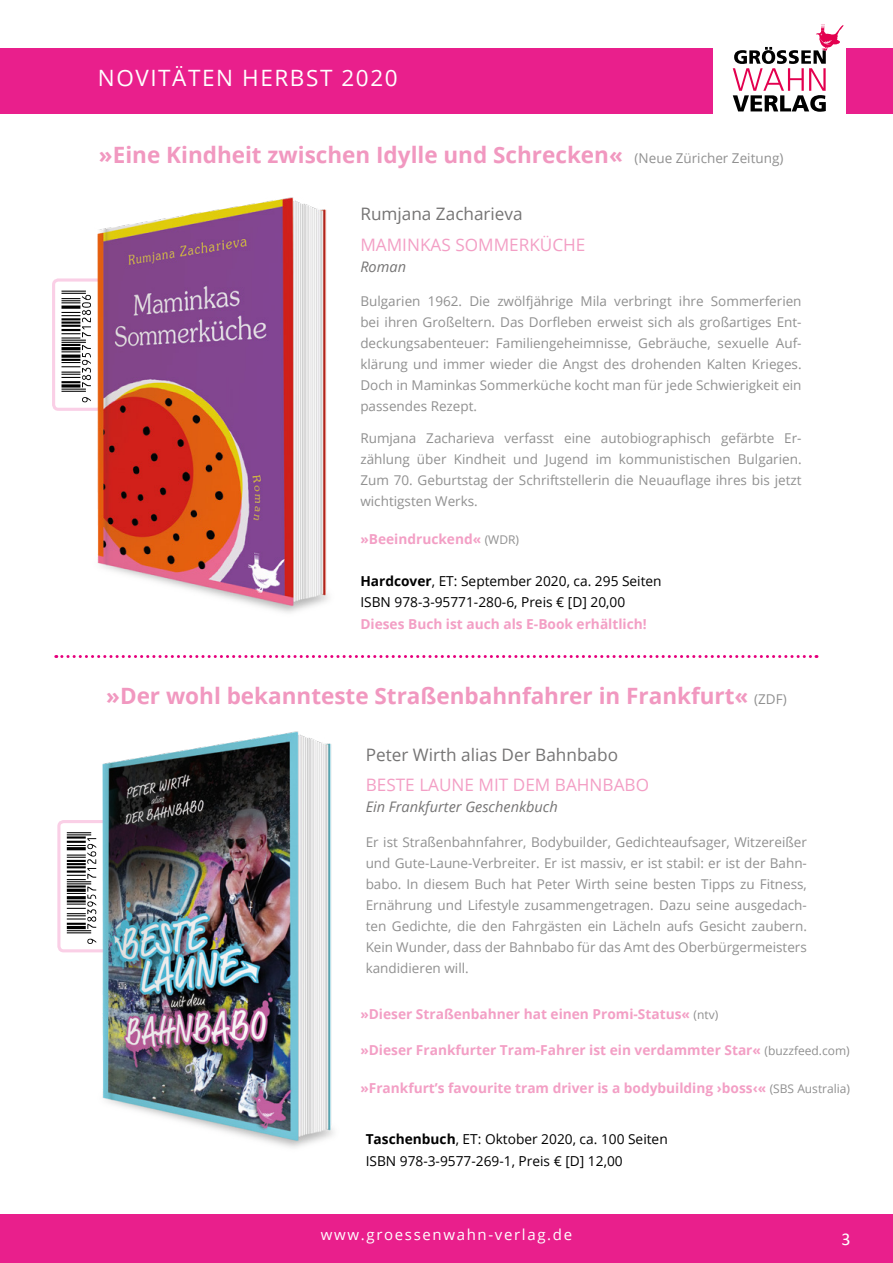
<style>
.page{position:relative;width:893px;height:1263px;background:#fff}
.page>*{position:absolute;margin:0;border:0;box-sizing:border-box;transform-origin:0 0}
.t1{font:83.7px "Code EAN VH";color:#000}
.t2{font:700 22.5px "Open Sans";color:#f198c0}
.t3{font:22.5px "Open Sans";letter-spacing:.07em;color:#fff}
.t4{font:18px "Calibri";color:#fff}
.t5{font:17.25px "Open Sans";color:#757474}
.t6{font:17.25px "Open Sans";color:#f39fc5}
.t7{font:15px "Open Sans";letter-spacing:.11em;color:#fff}
.t8{font:italic 14.55px "Open Sans";color:#757474}
.t9{font:700 13.65px "Open Sans";color:#f39fc5}
.t10{font:13.65px/21.6px "Open Sans";color:#000}
.t11{font:13.5px/21px "Open Sans";color:#909090;text-align:justify}
.s1{font-weight:400;font-size:13.5px;color:#909090}
.s2{font-weight:400;font-size:12px;color:#909090}
.s3{font-weight:700}
</style>
<div class="page">
<div style="left:0;top:1214px;width:893px;height:49px;background:#e91f8c"></div>
<div style="left:0;top:48px;width:712px;height:65px;background:#e91f8c"></div>
<div style="left:846px;top:48px;width:47px;height:65px;background:#e91f8c"></div>
<svg style="left:733px;top:24px;width:111px;height:88px"></svg>
<div style="left:57px;top:820px;width:52px;height:132px;border:3px solid #e6007d;border-radius:5px"></div>
<div style="left:52px;top:278px;width:51px;height:133px;border:3px solid #e6007d;border-radius:5px"></div>
<svg style="left:56px;top:655px;width:761px;height:3px"></svg>
<img style="left:96px;top:731px;width:238px;height:417px">
<img style="left:90px;top:197px;width:239px;height:416px">
<h2 class="t3" style="left:98px;top:63px;width:301px">NOVITÄTEN HERBST 2020</h2>
<h2 class="t2" style="left:99px;top:139px;width:686px">»Eine Kindheit zwischen Idylle und Schrecken« <span class="s1">(Neue Züricher Zeitung)</span></h2>
<h1 class="t1" style="left:13px;top:403px;width:114px;rotate:-90deg">9 *ukdogu#myx,-n*</h1>
<p class="t5" style="left:360px;top:202px;width:164px">Rumjana Zacharieva</p>
<p class="t6" style="left:360px;top:233px;width:227px">MAMINKAS SOMMERKÜCHE</p>
<p class="t8" style="left:360px;top:257px;width:47px">Roman</p>
<p class="t11" style="left:360px;top:290px;width:443px">Bulgarien 1962. Die zwölfjährige Mila verbringt ihre Sommerferien bei ihren Großeltern. Das Dorfleben erweist sich als großartiges Ent&shy;deckungsabenteuer: Familiengeheimnisse, Gebräuche, sexuelle Auf&shy;klärung und immer wieder die Angst des drohenden Kalten Krieges.<br>Doch in Maminkas Sommerküche kocht man für jede Schwierigkeit ein passendes Rezept.</p>
<p class="t11" style="left:360px;top:427px;width:443px">Rumjana Zacharieva verfasst eine autobiographisch gefärbte Er&shy;zählung über Kindheit und Jugend im kommunistischen Bulgarien.<br>Zum 70. Geburtstag der Schriftstellerin die Neuauflage ihres bis jetzt wichtigsten Werks.</p>
<p class="t9" style="left:360px;top:529px;width:160px">»Beeindruckend« <span class="s2">(WDR)</span></p>
<p class="t10" style="left:360px;top:570px;width:303px"><span class="s3">Hardcover</span>, ET: September 2020, ca. 295 Seiten<br>ISBN 978-3-95771-280-6, Preis € [D] 20,00</p>
<p class="t9" style="left:360px;top:614px;width:288px">Dieses Buch ist auch als E-Book erhältlich!</p>
<h2 class="t2" style="left:106px;top:680px;width:682px">»Der wohl bekannteste Straßenbahnfahrer in Frankfurt« <span class="s1">(ZDF)</span></h2>
<h1 class="t1" style="left:18px;top:945px;width:114px;rotate:-90deg">9 *ukdogu#myxn.y*</h1>
<p class="t5" style="left:366px;top:742px;width:254px">Peter Wirth alias Der Bahnbabo</p>
<p class="t6" style="left:366px;top:773px;width:285px">BESTE LAUNE MIT DEM BAHNBABO</p>
<p class="t8" style="left:366px;top:797px;width:194px">Ein Frankfurter Geschenkbuch</p>
<p class="t11" style="left:366px;top:831px;width:443px">Er ist Straßenbahnfahrer, Bodybuilder, Gedichteaufsager, Witzereißer und Gute-Laune-Verbreiter. Er ist massiv, er ist stabil: er ist der Bahn&shy;babo. In diesem Buch hat Peter Wirth seine besten Tipps zu Fitness, Ernährung und Lifestyle zusammengetragen. Dazu seine ausgedach&shy;ten Gedichte, die den Fahrgästen ein Lächeln aufs Gesicht zaubern.<br>Kein Wunder, dass der Bahnbabo für das Amt des Oberbürgermeisters kandidieren will.</p>
<p class="t9" style="left:360px;top:1004px;width:359px">»Dieser Straßenbahner hat einen Promi-Status« <span class="s2">(ntv)</span></p>
<p class="t9" style="left:360px;top:1040px;width:491px">»Dieser Frankfurter Tram-Fahrer ist ein verdammter Star« <span class="s2">(buzzfeed.com)</span></p>
<p class="t9" style="left:360px;top:1079px;width:491px">»Frankfurt’s favourite tram driver is a bodybuilding ›boss‹« <span class="s2">(SBS Australia)</span></p>
<p class="t10" style="left:366px;top:1128px;width:304px"><span class="s3">Taschenbuch</span>, ET: Oktober 2020, ca. 100 Seiten<br>ISBN 978-3-9577-269-1, Preis € [D] 12,00</p>
<p class="t7" style="left:321px;top:1225px;width:253px">www.groessenwahn-verlag.de</p>
<h3 class="t4" style="left:841px;top:1226px;width:11px">3</h3>
</div>
